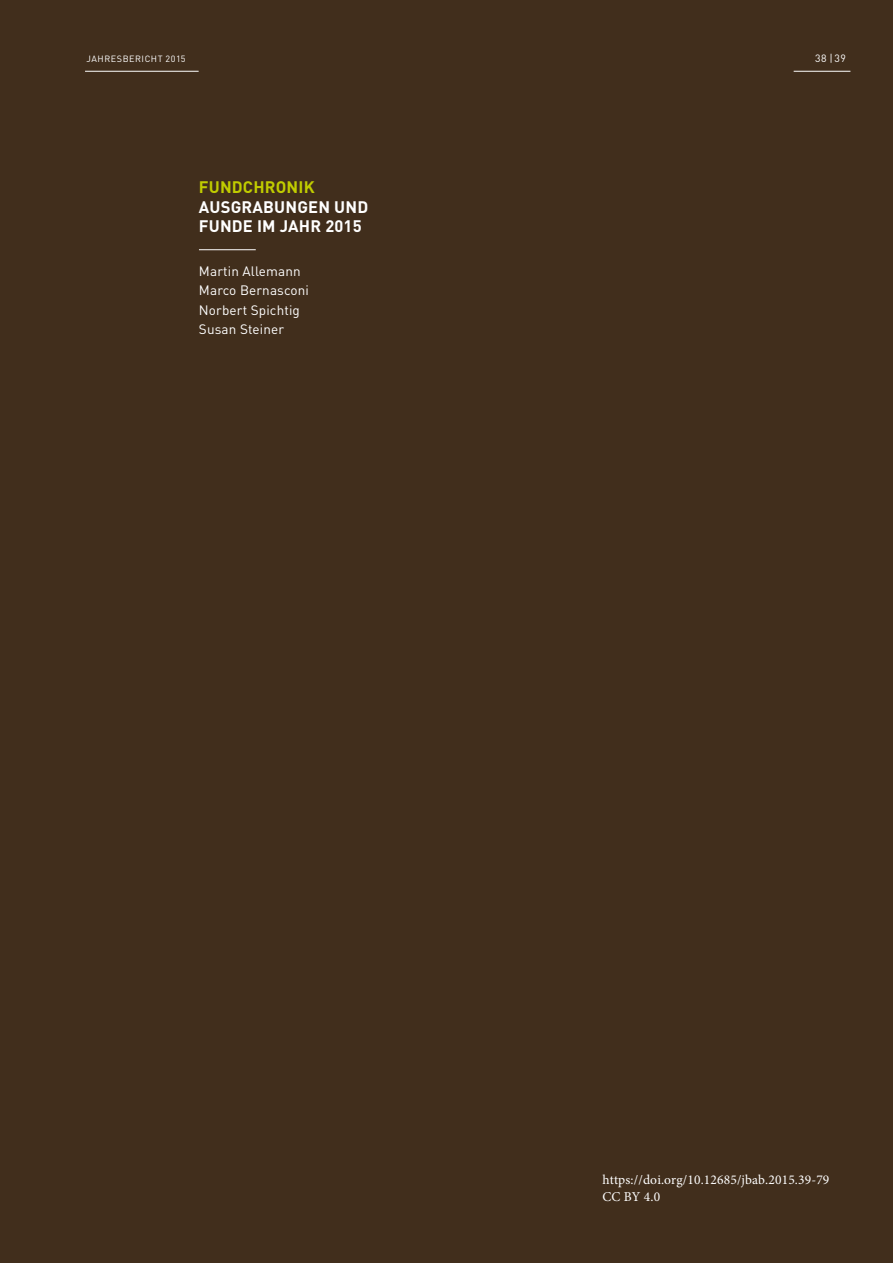
<style>
.page{position:relative;width:893px;height:1263px;background:#412e1c}
.page>*{position:absolute;margin:0;border:0;box-sizing:border-box;transform-origin:0 0}
.t1{font:700 16.5px/19.5px "DIN";letter-spacing:.01em;color:#fff}
.t2{font:700 16.5px "DIN";letter-spacing:.01em;color:#c0cc00}
.t3{font:13.5px/19.5px "DIN";letter-spacing:.01em;color:#fff}
.t4{font:13.5px/16.2px "Minion Pro";letter-spacing:.01em;color:#fff}
.t5{font:10.5px "DIN";color:#fff}
.t6{font:9px "DIN";letter-spacing:.06em;color:#fff}
</style>
<div class="page">
<hr style="left:199px;top:249px;width:57px;height:1px;background:#fff">
<hr style="left:794px;top:71px;width:56px;height:1px;background:#fff">
<hr style="left:85px;top:71px;width:114px;height:1px;background:#fff">
<p class="t6" style="left:86px;top:53px;width:101px">Jahresb ericht 2015</p>
<p class="t5" style="left:815px;top:51px;width:32px">38 |39</p>
<p class="t2" style="left:199px;top:176px;width:117px">FUNDCHRONIK</p>
<p class="t1" style="left:199px;top:196px;width:171px">AUSGRABUNGEN UND<br>FUNDE IM JAHR 2015</p>
<p class="t3" style="left:199px;top:261px;width:112px">Martin Allemann<br>Marco Bernasconi<br>Norbert Spichtig<br>Susan Steiner</p>
<p class="t4" style="left:602px;top:1172px;width:228px">https://doi.org/10.12685/jbab.2015.39-79<br>CC BY 4.0</p>
</div>
